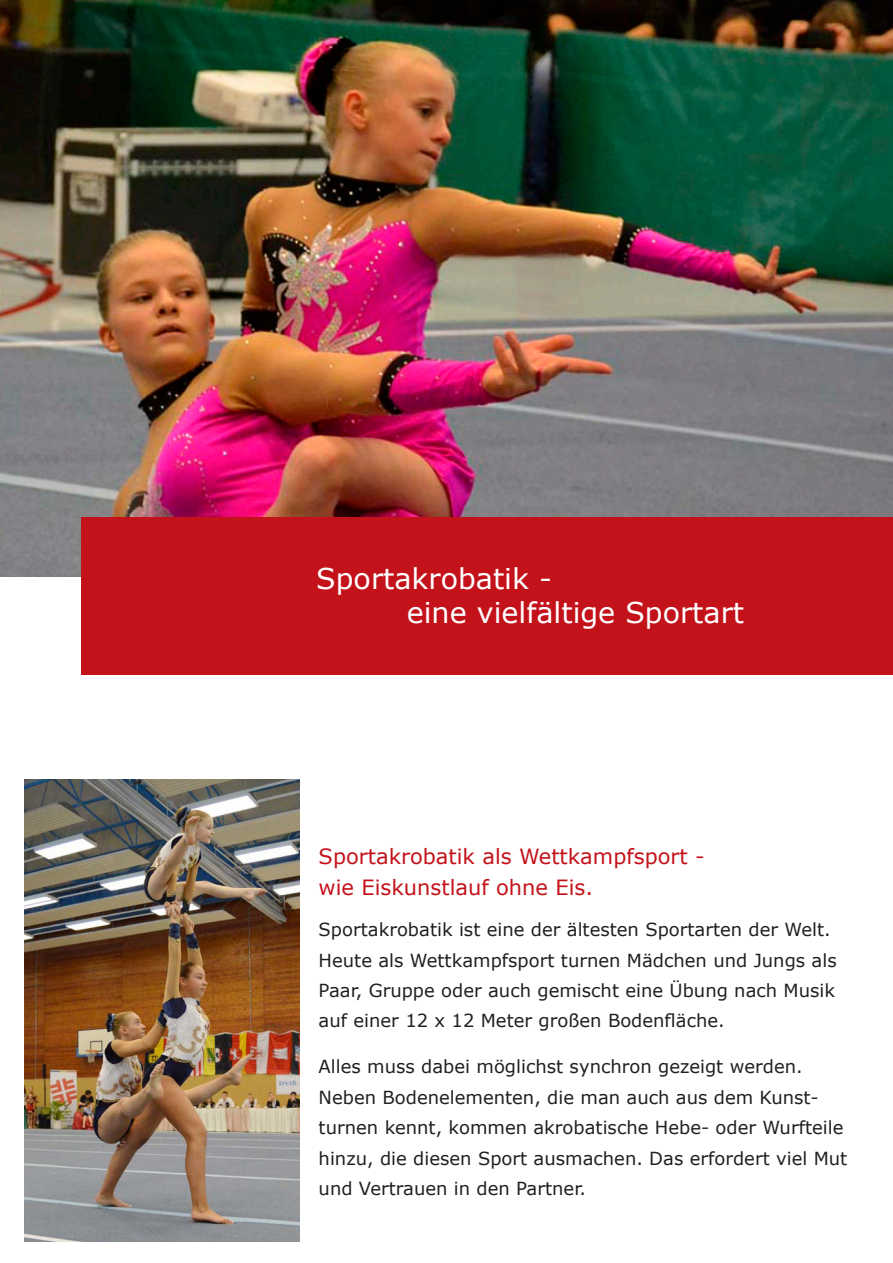
<style>
.page{position:relative;width:893px;height:1263px;background:#fff}
.page>*{position:absolute;margin:0;border:0;box-sizing:border-box;transform-origin:0 0}
.t1{font:28.65px/34.3px "Verdana";color:#fff}
.t2{font:21px/30.5px "Verdana";color:#c4121a}
.t3{font:18px/30.5px "Verdana";color:#231f20}
</style>
<div class="page">
<img style="left:0;top:0;width:893px;height:576px">
<div style="left:81px;top:517px;width:812px;height:157px;background:#c4121a"></div>
<img style="left:25px;top:779px;width:274px;height:463px">
<h1 class="t1" style="left:407px;top:561px;width:339px;text-indent:-90px">Sportakrobatik -<br>eine vielfältige Sportart</h1>
<p class="t2" style="left:319px;top:841px;width:388px">Sportakrobatik als Wettkampfsport - wie Eiskunstlauf ohne Eis.</p>
<p class="t3" style="left:319px;top:914px;width:520px">Sportakrobatik ist eine der ältesten Sportarten der Welt.<br>Heute als Wettkampfsport turnen Mädchen und Jungs als Paar, Gruppe oder auch gemischt eine Übung nach Musik auf einer 12 x 12 Meter großen Bodenfläche.</p>
<p class="t3" style="left:319px;top:1051px;width:530px">Alles muss dabei möglichst synchron gezeigt werden.<br>Neben Bodenelementen, die man auch aus dem Kunst&shy;turnen kennt, kommen akrobatische Hebe- oder Wurfteile hinzu, die diesen Sport ausmachen. Das erfordert viel Mut und Vertrauen in den Partner.</p>
</div>
